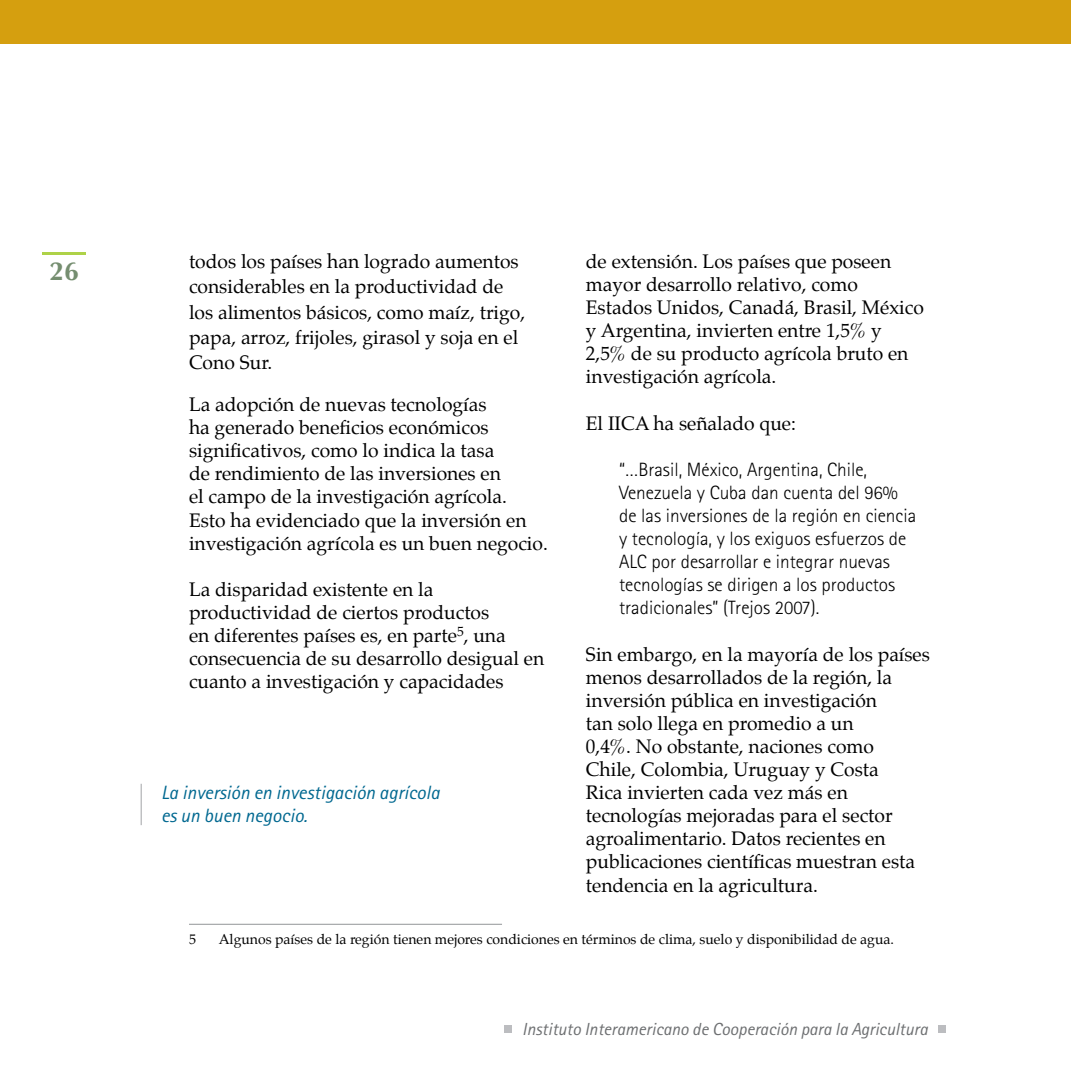
<style>
.page{position:relative;width:1071px;height:1071px;background:#fff}
.page>*{position:absolute;margin:0;border:0;box-sizing:border-box;transform-origin:0 0}
.t1{font:700 26.25px "Optima";color:#758e70}
.t2{font:19.25px/23.1px "Palatino";color:#000}
.t3{font:300 19.25px/23.1px "Rotis Sans Serif";color:#000}
.t4{font:italic 19.25px/23.1px "Rotis Sans Serif";color:#006890}
.t5{font:italic 17.5px "Rotis Sans Serif";color:#6d6f71}
.t6{font:14px "Palatino";color:#000}
</style>
<div class="page">
<hr style="left:43px;top:252px;width:43px;height:3px;background:#aed248">
<div style="left:504px;top:1026px;width:8px;height:7px;background:#bcbdc0"></div>
<div style="left:939px;top:1026px;width:7px;height:7px;background:#bcbdc0"></div>
<div style="left:0;top:0;width:1071px;height:43px;background:#d59f0f"></div>
<hr style="left:141px;top:784px;width:1px;height:41px;background:#bcbdc0">
<hr style="left:189px;top:924px;width:313px;height:1px;background:#939598">
<h1 class="t1" style="left:50px;top:256px;width:31px">26</h1>
<p class="t2" style="left:189px;top:249px;width:338px;line-height:25.4px">todos los países han logrado aumentos considerables en la productividad de los alimentos básicos, como maíz, trigo, papa, arroz, frijoles, girasol y soja en el Cono Sur.</p>
<p class="t2" style="left:189px;top:393px;width:360px">La adopción de nuevas tecnologías<br>ha generado beneficios económicos significativos, como lo indica la tasa<br>de rendimiento de las inversiones en<br>el campo de la investigación agrícola.<br>Esto ha evidenciado que la inversión en investigación agrícola es un buen negocio.</p>
<p class="t2" style="left:189px;top:578px;width:357px">La disparidad existente en la productividad de ciertos productos<br>en diferentes países es, en parte<sup>5</sup>, una consecuencia de su desarrollo desigual en cuanto a investigación y capacidades</p>
<p class="t4" style="left:161px;top:781px;width:280px">La inversión en investigación agrícola es un buen negocio.</p>
<p class="t2" style="left:586px;top:250px;width:340px">de extensión. Los países que poseen mayor desarrollo relativo, como Estados Unidos, Canadá, Brasil, México y Argentina, invierten entre 1,5% y 2,5% de su producto agrícola bruto en investigación agrícola.</p>
<p class="t2" style="left:586px;top:411px;width:212px">El IICA ha señalado que:</p>
<p class="t3" style="left:619px;top:458px;width:299px">“…Brasil, México, Argentina, Chile, Venezuela y Cuba dan cuenta del 96% de las inversiones de la región en ciencia y tecnología, y los exiguos esfuerzos de ALC por desarrollar e integrar nuevas tecnologías se dirigen a los productos tradicionales” (Trejos 2007).</p>
<p class="t2" style="left:586px;top:642px;width:346px">Sin embargo, en la mayoría de los países menos desarrollados de la región, la inversión pública en investigación<br>tan solo llega en promedio a un<br>0,4%. No obstante, naciones como<br>Chile, Colombia, Uruguay y Costa<br>Rica invierten cada vez más en tecnologías mejoradas para el sector agroalimentario. Datos recientes en publicaciones científicas muestran esta tendencia en la agricultura.</p>
<p class="t6" style="left:189px;top:928px;width:8px">5</p>
<p class="t6" style="left:219px;top:928px;width:677px">Algunos países de la región tienen mejores condiciones en términos de clima, suelo y disponibilidad de agua.</p>
<p class="t5" style="left:522px;top:1018px;width:407px">Instituto Interamericano de Cooperación para la Agricultura</p>
</div>
